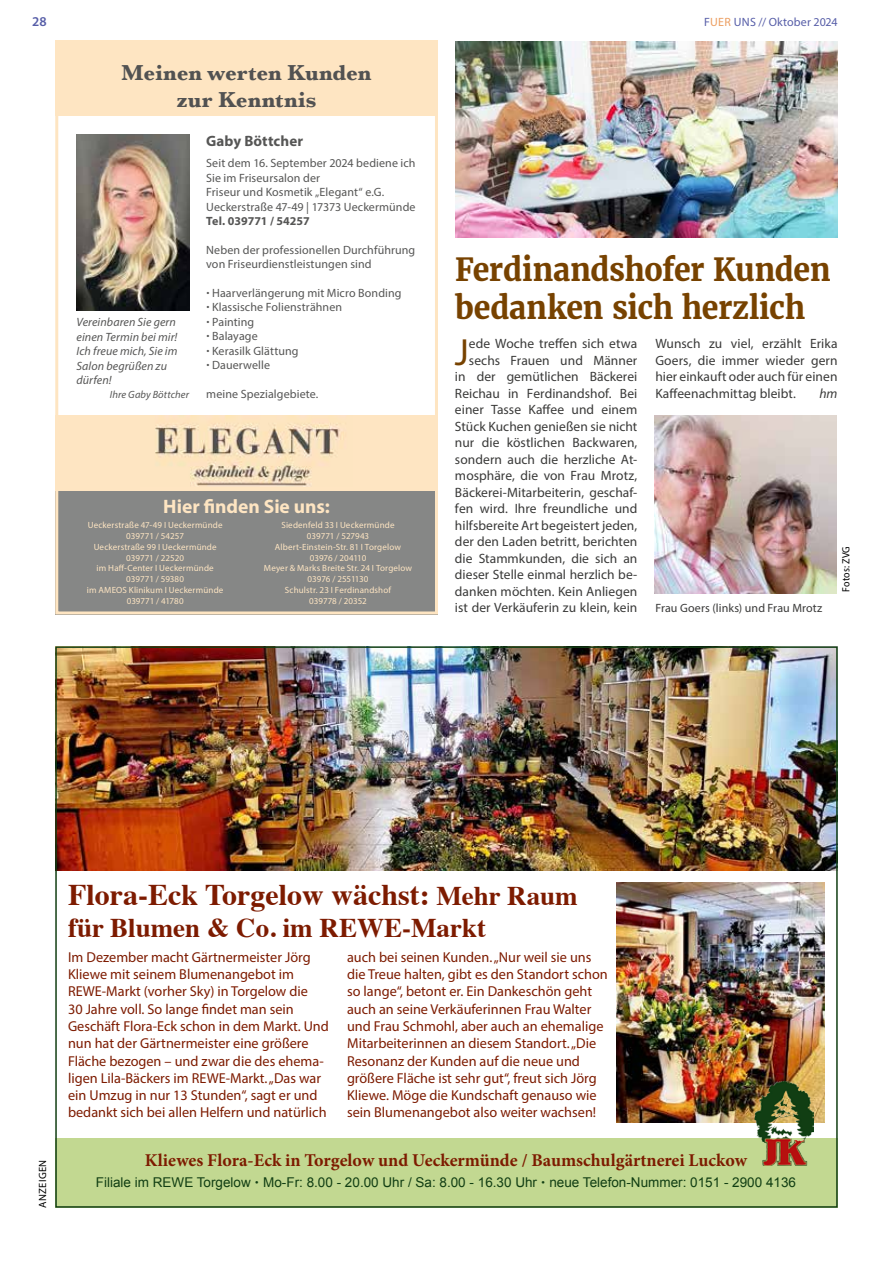
<style>
.page{position:relative;width:893px;height:1263px;background:#fff}
.page>*{position:absolute;margin:0;border:0;box-sizing:border-box;transform-origin:0 0}
.t1{font:37.95px "Myriad Pro";color:#774200}
.t2{font:700 31.5px/37.8px "Merriweather";letter-spacing:-.01em;color:#774200;scale:.96 1}
.t3{font:700 30px "Times";color:#7d1b00}
.t4{font:700 27px "Times";color:#7d1b00}
.t5{font:700 22.5px/27px "Baskerville";color:#525252;text-align:center}
.t6{font:700 19.5px "Myriad Pro";color:#fee5c2}
.t7{font:700 18px "Minion Pro";color:#7d1b00}
.t8{font:700 15px "Myriad Pro";letter-spacing:.005em;color:#565655}
.t9{font:14.4px/17.2px "Myriad Pro";color:#7d1b00}
.t10{font:13.5px/16.5px "Myriad Pro";letter-spacing:.005em;color:#3a3a39;text-align:right}
.t11{font:13.5px "Arial";color:#113e13}
.t12{font:600 13.5px "Myriad Pro";color:#575ea8}
.t13{font:italic 13.5px "Myriad Pro";color:#3a3a39}
.t14{font:12px/14.4px "Myriad Pro";letter-spacing:.01em;color:#565655}
.t15{font:italic 12px/14.4px "Myriad Pro";letter-spacing:.005em;color:#565655}
.t16{font:12px "Myriad Pro";letter-spacing:.01em;color:#3a3a39}
.t17{font:12px "Myriad Pro";letter-spacing:.015em;color:#575ea8}
.t18{font:700 12px "Myriad Pro";color:#565655}
.t19{font:italic 10.5px "Myriad Pro";letter-spacing:.01em;color:#565655}
.t20{font:10.5px "Myriad Pro";letter-spacing:.005em;color:#000;scale:.95 1}
.t21{font:10.5px "Myriad Pro";letter-spacing:.025em;color:#000}
.t22{font:9px/10.8px "Myriad Pro";letter-spacing:.015em;color:#fee5c2;text-align:center}
.s1{color:#ec9e61}
.s2{font-weight:700}
.s3{font-size:27px}
.s4{font-family:"Raleway";font-weight:500}
</style>
<div class="page">
<div style="left:55px;top:1138px;width:783px;height:70px;background:#c2d891"></div>
<img style="left:617px;top:883px;width:208px;height:240px">
<img style="left:754px;top:1081px;width:60px;height:85px">
<img style="left:58px;top:649px;width:777px;height:221px">
<img style="left:455px;top:41px;width:383px;height:196px">
<img style="left:655px;top:415px;width:182px;height:179px">
<div style="left:55px;top:40px;width:383px;height:76px;background:#fee5c2"></div>
<div style="left:55px;top:416px;width:383px;height:75px;background:#fee5c2"></div>
<div style="left:55px;top:491px;width:383px;height:123px;background:#868786"></div>
<img style="left:155px;top:416px;width:189px;height:71px">
<div style="left:55px;top:40px;width:383px;height:574px;border:3px solid #fee5c2"></div>
<img style="left:77px;top:134px;width:112px;height:176px">
<p class="t12" style="left:32px;top:12px;width:16px">28</p>
<p class="t17" style="left:704px;top:14px;width:135px">F<span class="s1">UER</span> UNS // Oktober 2024</p>
<h3 class="t5" style="left:122px;top:59px;width:251px">Meinen werten Kunden zur Kenntnis</h3>
<p class="t15" style="left:77px;top:315px;width:102px">Vereinbaren Sie gern einen Termin bei mir!<br>Ich freue mich, Sie im<br>Salon begrüßen zu dürfen!</p>
<p class="t19" style="left:110px;top:388px;width:81px">Ihre Gaby Böttcher</p>
<p class="t8" style="left:206px;top:131px;width:98px">Gaby Böttcher</p>
<p class="t14" style="left:206px;top:156px;width:211px">Seit dem 16. September 2024 bediene ich Sie im Friseursalon der<br>Friseur und Kosmetik „Elegant“ e.G.<br>Ueckerstraße 47-49 | 17373 Ueckermünde</p>
<p class="t18" style="left:206px;top:213px;width:105px">Tel. 039771 / 54257</p>
<p class="t14" style="left:206px;top:242px;width:211px">Neben der professionellen Durchführung von Friseurdienstleistungen sind</p>
<p class="t14" style="left:206px;top:286px;width:197px"><span class="s2">·</span> Haarverlängerung mit Micro Bonding <span class="s2">·</span> Klassische Foliensträhnen<br><span class="s2">·</span> Painting<br><span class="s2">·</span> Balayage<br><span class="s2">·</span> Kerasilk Glättung<br><span class="s2">·</span> Dauerwelle</p>
<p class="t14" style="left:206px;top:386px;width:114px">meine Spezialgebiete.</p>
<h3 class="t6" style="left:163px;top:494px;width:168px">Hier finden Sie uns:</h3>
<p class="t22" style="left:87px;top:520px;width:138px">Ueckerstraße 47-49 I Ueckermünde<br>039771 / 54257<br>Ueckerstraße 99 I Ueckermünde<br>039771 / 22520<br>im Haff-Center I Ueckermünde<br>039771 / 59380<br>im AMEOS Klinikum I Ueckermünde<br>039771 / 41780</p>
<p class="t22" style="left:264px;top:520px;width:150px">Siedenfeld 33 I Ueckermünde<br>039771 / 527943<br>Albert-Einstein-Str. 81 I Torgelow<br>03976 / 204110<br>Meyer &amp; Marks Breite Str. 24 I Torgelow<br>03976 / 2551130<br>Schulstr. 23 I Ferdinandshof<br>039778 / 20352</p>
<h2 class="t2" style="left:455px;top:250px;width:393px">Ferdinandshofer Kunden bedanken sich herzlich</h2>
<h1 class="t1" style="left:455px;top:329px;width:16px">J</h1>
<p class="t10" style="left:455px;top:335px;width:184px">ede Woche treffen sich etwa sechs Frauen und Männer in der gemütlichen Bäckerei<br>Reichau in Ferdinandshof. Bei einer Tasse Kaffee und einem<br>Stück Kuchen genießen sie nicht nur die köstlichen Backwaren, sondern auch die herzliche At&shy;mosphäre, die von Frau Mrotz,<br>Bäckerei-Mitarbeiterin, geschaf&shy;fen wird. Ihre freundliche und hilfsbereite Art begeistert jeden, der den Laden betritt, berichten die Stammkunden, die sich an dieser Stelle einmal herzlich be&shy;danken möchten. Kein Anliegen ist der Verkäuferin zu klein, kein</p>
<p class="t10" style="left:655px;top:335px;width:184px;text-align:justify">Wunsch zu viel, erzählt Erika Goers, die immer wieder gern hier einkauft oder auch für einen Kaffeenachmittag bleibt.</p>
<p class="t13" style="left:819px;top:385px;width:20px">hm</p>
<p class="t20" style="left:839px;top:592px;width:49px;rotate:-90deg">Fotos: ZVG</p>
<p class="t16" style="left:655px;top:600px;width:168px">Frau Goers (links) und Frau Mrotz</p>
<h3 class="t3" style="left:68px;top:866px;width:511px">Flora-Eck Torgelow wächst: <span class="s3">Mehr Raum</span></h3>
<h3 class="t4" style="left:68px;top:902px;width:419px">für Blumen &amp; Co. im REWE-Markt</h3>
<p class="t21" style="left:36px;top:1207px;width:49px;rotate:-90deg">ANZEIGEN</p>
<p class="t9" style="left:68px;top:948px;width:262px">Im Dezember macht Gärtnermeister Jörg Kliewe mit seinem Blumenangebot im REWE-Markt (vorher Sky) in Torgelow die<br>30 Jahre voll. So lange findet man sein Geschäft Flora-Eck schon in dem Markt. Und nun hat der Gärtnermeister eine größere Fläche bezogen – und zwar die des ehema&shy;ligen Lila-Bäckers im REWE-Markt. „Das war ein Umzug in nur 13 Stunden“, sagt er und bedankt sich bei allen Helfern und natürlich</p>
<p class="t9" style="left:347px;top:948px;width:262px">auch bei seinen Kunden. „Nur weil sie uns die Treue halten, gibt es den Standort schon so lange“, betont er. Ein Dankeschön geht auch an seine Verkäuferinnen Frau Walter und Frau Schmohl, aber auch an ehemalige Mitarbeiterinnen an diesem Standort. „Die Resonanz der Kunden auf die neue und größere Fläche ist sehr gut“, freut sich Jörg Kliewe. Möge die Kundschaft genauso wie sein Blumenangebot also weiter wachsen!</p>
<p class="t7" style="left:145px;top:1147px;width:604px">Kliewes Flora-Eck in Torgelow und Ueckermünde / Baumschulgärtnerei Luckow</p>
<p class="t11" style="left:96px;top:1173px;width:702px">Filiale im REWE Torgelow <span class="s4">•</span> Mo-Fr: 8.00 - 20.00 Uhr / Sa: 8.00 - 16.30 Uhr <span class="s4">•</span> neue Telefon-Nummer: 0151 - 2900 4136</p>
</div>
